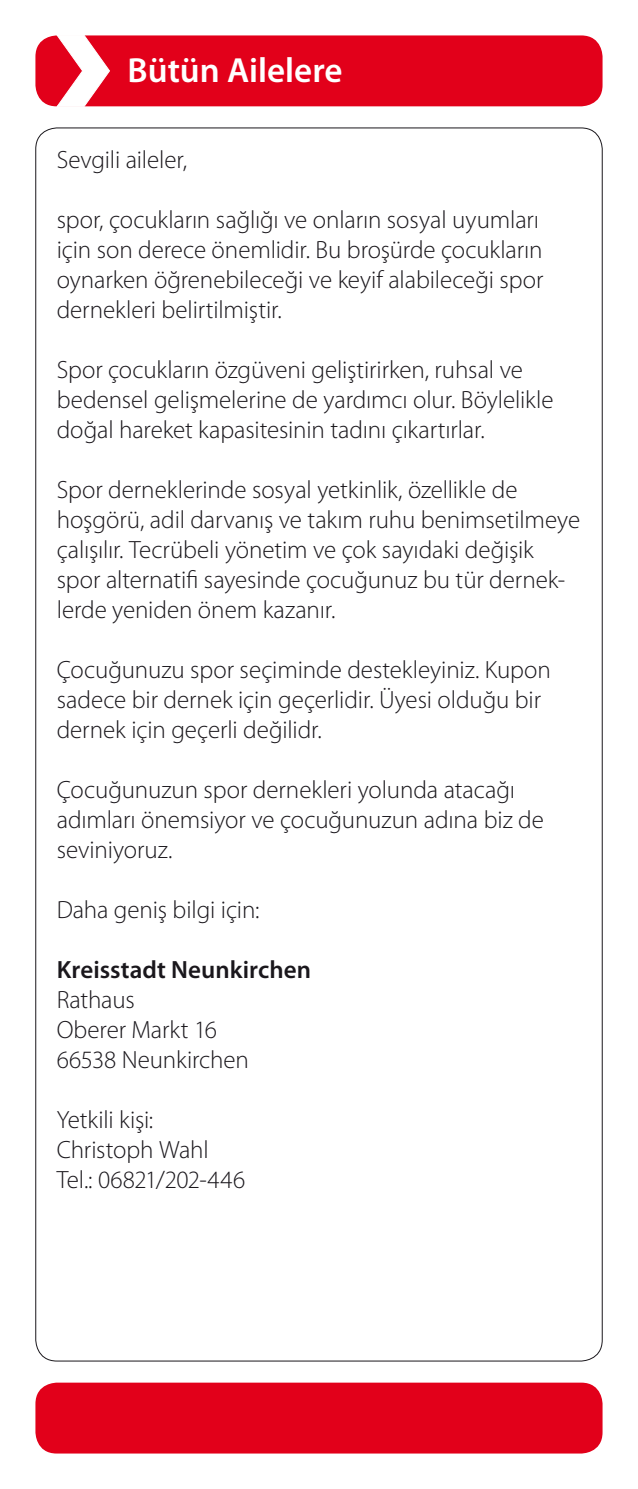
<style>
.page{position:relative;width:638px;height:1489px;background:#fff}
.page>*{position:absolute;margin:0;border:0;box-sizing:border-box;transform-origin:0 0}
.t1{font:600 35px "Myriad Pro";color:#fff}
.t2{font:300 25px/30px "Myriad Pro";letter-spacing:-.005em;color:#1a171c}
.t3{font:600 25px "Myriad Pro";color:#1a171c}
</style>
<div class="page">
<div style="left:35px;top:35px;width:567px;height:71px;background:#e2001a;border-radius:21px"></div>
<div style="left:35px;top:1382px;width:567px;height:71px;background:#e2001a;border-radius:21px"></div>
<svg style="left:56px;top:35px;width:54px;height:72px"></svg>
<h1 class="t1" style="left:128px;top:48px;width:216px">Bütün Ailelere</h1>
<p class="t2" style="left:57px;top:144px;width:132px">Sevgili aileler,</p>
<p class="t2" style="left:57px;top:204px;width:488px">spor, çocukların sağlığı ve onların sosyal uyumları için son derece önemlidir. Bu broşürde çocukların oynarken öğrenebileceği ve keyif alabileceği spor dernekleri belirtilmiştir.</p>
<p class="t2" style="left:57px;top:354px;width:498px">Spor çocukların özgüveni geliştirirken, ruhsal ve bedensel gelişmelerine de yardımcı olur. Böylelikle doğal hareket kapasitesinin tadını çıkartırlar.</p>
<p class="t2" style="left:57px;top:474px;width:525px">Spor derneklerinde sosyal yetkinlik, özellikle de hoşgörü, adil darvanış ve takım ruhu benimsetilmeye çalışılır. Tecrübeli yönetim ve çok sayıdaki değişik spor alternatifi sayesinde çocuğunuz bu tür dernek&shy;lerde yeniden önem kazanır.</p>
<p class="t2" style="left:57px;top:654px;width:496px">Çocuğunuzu spor seçiminde destekleyiniz. Kupon sadece bir dernek için geçerlidir. Üyesi olduğu bir dernek için geçerli değilidr.</p>
<p class="t2" style="left:57px;top:774px;width:489px">Çocuğunuzun spor dernekleri yolunda atacağı adımları önemsiyor ve çocuğunuzun adına biz de seviniyoruz.</p>
<p class="t2" style="left:57px;top:894px;width:204px">Daha geniş bilgi için:</p>
<p class="t3" style="left:57px;top:953px;width:256px">Kreisstadt Neunkirchen</p>
<p class="t2" style="left:57px;top:984px;width:194px">Rathaus<br>Oberer Markt 16<br>66538 Neunkirchen</p>
<p class="t2" style="left:57px;top:1104px;width:190px">Yetkili kişi:<br>Christoph Wahl<br>Tel.: 06821/202-446</p>
</div>
